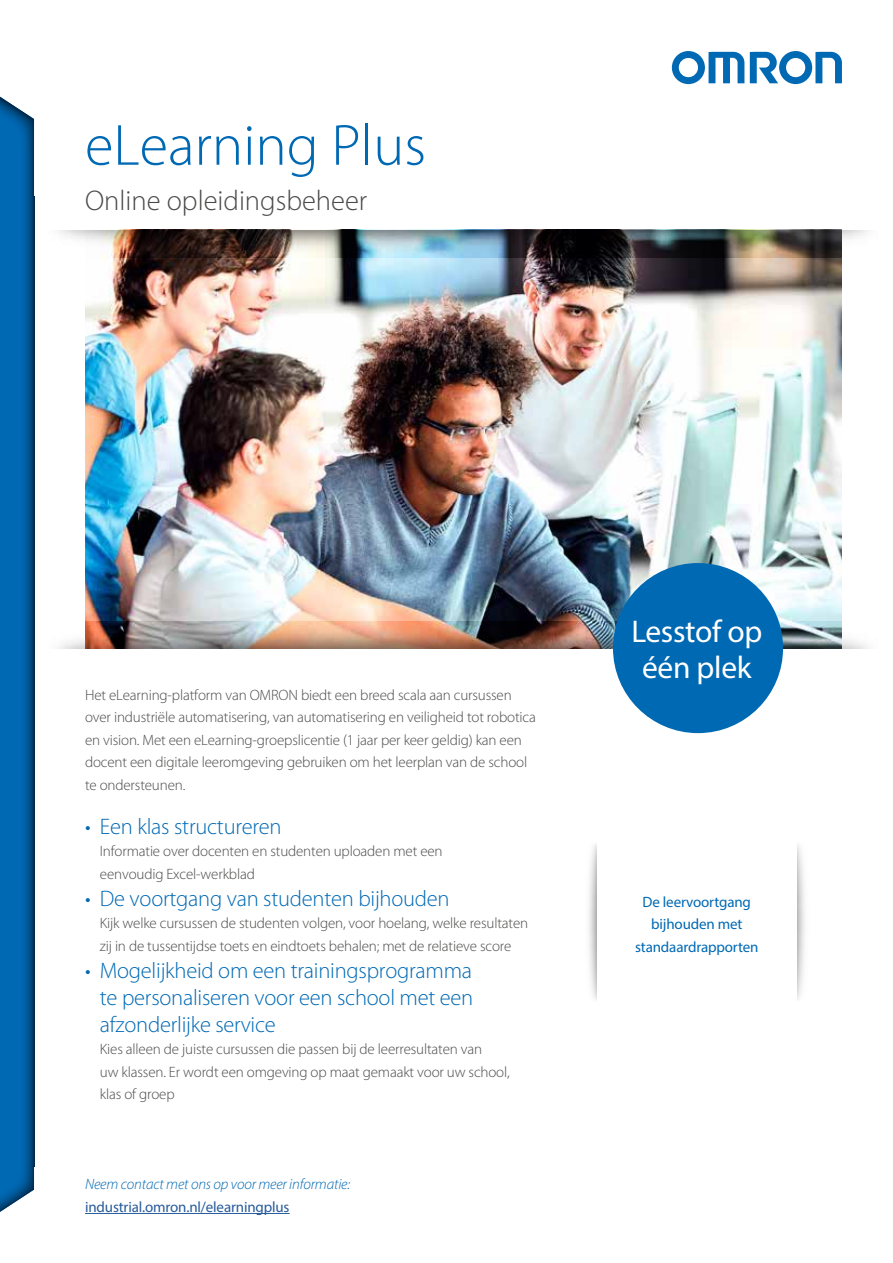
<style>
.page{position:relative;width:893px;height:1263px;background:#fff}
.page>*{position:absolute;margin:0;border:0;box-sizing:border-box;transform-origin:0 0}
.t1{font:300 58.5px "Myriad Pro";color:#0069b4}
.t2{font:31.5px/36px "Myriad Pro";letter-spacing:-.01em;color:#fff;text-align:center}
.t3{font:300 28.5px "Myriad Pro";color:#4a4a49}
.t4{font:300 22.5px/27px "Myriad Pro";letter-spacing:-.01em;color:#0069b4;text-align:justify}
.t5{font:300 15px/22.5px "Myriad Pro";letter-spacing:-.01em;color:#4a4a49}
.t6{font:15px/22.5px "Myriad Pro";letter-spacing:-.01em;color:#0069b4;text-align:center}
.t7{font:italic 300 15px "Myriad Pro";letter-spacing:-.01em;color:#0069b4}
.t8{font:15px "Myriad Pro";letter-spacing:-.01em;color:#275b9b}
</style>
<div class="page">
<img style="left:85px;top:257px;width:757px;height:364px">
<img style="left:59px;top:621px;width:809px;height:27px">
<img style="left:0;top:97px;width:34px;height:1115px">
<svg style="left:672px;top:51px;width:72px;height:33px"></svg>
<svg style="left:750px;top:51px;width:92px;height:33px"></svg>
<img style="left:59px;top:230px;width:809px;height:27px">
<img style="left:589px;top:845px;width:7px;height:154px">
<img style="left:797px;top:845px;width:8px;height:155px">
<div style="left:613px;top:563px;width:170px;height:170px;background:#0069b4;border-radius:50%"></div>
<hr style="left:85px;top:1213px;width:205px;height:1px;background:#275b9b">
<h1 class="t1" style="left:85px;top:113px;width:342px">eLearning Plus</h1>
<h3 class="t3" style="left:85px;top:185px;width:284px">Online opleidingsbeheer</h3>
<p class="t5" style="left:85px;top:683px;width:452px">Het eLearning-platform van OMRON biedt een breed scala aan cursussen over industriële automatisering, van automatisering en veiligheid tot robotica en vision. Met een eLearning-groepslicentie (1 jaar per keer geldig) kan een docent een digitale leeromgeving gebruiken om het leerplan van de school te ondersteunen.</p>
<h3 class="t4" style="left:85px;top:813px;width:198px">• Een klas structureren</h3>
<p class="t5" style="left:100px;top:840px;width:344px">Informatie over docenten en studenten uploaden met een eenvoudig Excel-werkblad</p>
<h3 class="t4" style="left:85px;top:885px;width:366px">• De voortgang van studenten bijhouden</h3>
<p class="t5" style="left:100px;top:912px;width:430px">Kijk welke cursussen de studenten volgen, voor hoelang, welke resultaten zij in de tussentijdse toets en eindtoets behalen; met de relatieve score</p>
<h3 class="t4" style="left:100px;top:957px;width:375px;text-indent:-15px">• Mogelijkheid om een trainingsprogramma te personaliseren voor een school met een afzonderlijke service</h3>
<p class="t5" style="left:100px;top:1038px;width:411px">Kies alleen de juiste cursussen die passen bij de leerresultaten van<br>uw klassen. Er wordt een omgeving op maat gemaakt voor uw school, klas of groep</p>
<p class="t7" style="left:85px;top:1176px;width:267px">Neem contact met ons op voor meer informatie:</p>
<p class="t8" style="left:85px;top:1198px;width:206px">industrial.omron.nl/elearningplus</p>
<h2 class="t2" style="left:631px;top:613px;width:132px">Lesstof op één plek</h2>
<p class="t6" style="left:635px;top:890px;width:125px">De leervoortgang bijhouden met standaardrapporten</p>
</div>
